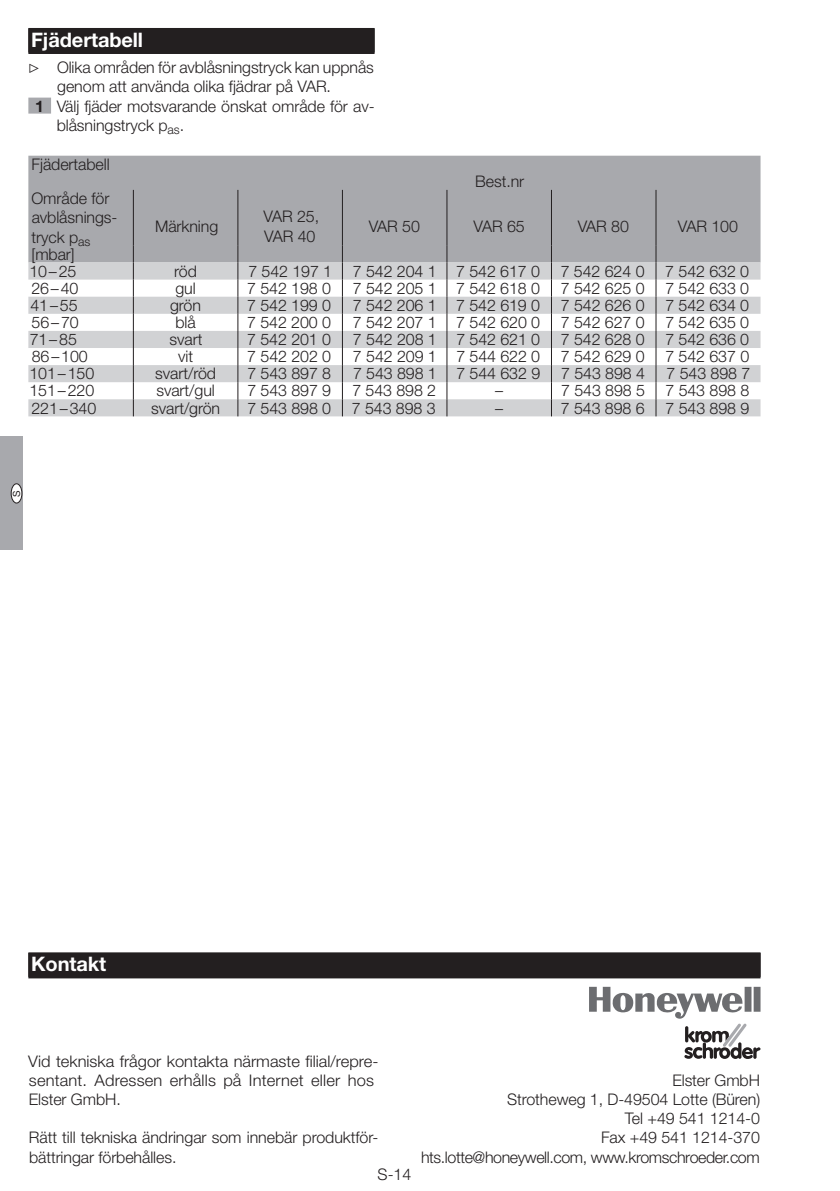
<style>
.page{position:relative;width:840px;height:1191px;background:#fff}
.page>*{position:absolute;margin:0;border:0;box-sizing:border-box;transform-origin:0 0}
.t1{font:700 20px "Helvetica Neue LT Pro";letter-spacing:-.005em;color:#fff}
.t2{font:300 16px/19.2px "Helvetica Neue LT Pro";letter-spacing:-.005em;color:#231f20}
.t3{font:700 16px "Helvetica Neue LT Pro";color:#231f20}
.t4{font:10px "Helvetica Neue LT Pro";color:#231f20}
.s1{font-family:"Lucida Sans Unicode";font-weight:400}
</style>
<div class="page">
<div style="left:0;top:437px;width:23px;height:113px;background:#a8a9ad"></div>
<div style="left:11px;top:484px;width:11px;height:19px;background:#fff;border-radius:50%"></div>
<div style="left:11px;top:483px;width:11px;height:20px;border:1px solid #231f20;border-radius:50%"></div>
<svg style="left:589px;top:986px;width:171px;height:73px"></svg>
<svg style="left:28px;top:952px;width:732px;height:26px"></svg>
<div style="left:28px;top:953px;width:732px;height:24px;background:#231f20"></div>
<div style="left:28px;top:28px;width:346px;height:26px;background:#231f20"></div>
<div style="left:28px;top:98px;width:23px;height:16px;background:#a8a9ad"></div>
<div style="left:28px;top:156px;width:732px;height:106px;background:#a8a9ad"></div>
<svg style="left:28px;top:262px;width:732px;height:154px;fill:#d1d2d4"></svg>
<hr style="left:133px;top:190px;width:1px;height:55px;background:#231f20">
<hr style="left:237px;top:190px;width:1px;height:55px;background:#231f20">
<hr style="left:342px;top:190px;width:1px;height:55px;background:#231f20">
<hr style="left:446px;top:190px;width:1px;height:55px;background:#231f20">
<hr style="left:550px;top:190px;width:1px;height:55px;background:#231f20">
<hr style="left:655px;top:190px;width:1px;height:55px;background:#231f20">
<svg style="left:133px;top:245px;width:1px;height:171px"></svg>
<svg style="left:237px;top:245px;width:1px;height:171px"></svg>
<svg style="left:342px;top:245px;width:1px;height:171px"></svg>
<svg style="left:446px;top:245px;width:1px;height:171px"></svg>
<svg style="left:550px;top:245px;width:1px;height:171px"></svg>
<svg style="left:655px;top:245px;width:1px;height:171px"></svg>
<p class="t1" style="left:31px;top:27px;width:113px">Fjädertabell</p>
<p class="t2" style="left:57px;top:58px;width:318px;text-indent:-29px"><span class="s1">▷</span> Olika områden för avblåsningstryck kan uppnås genom att använda olika fjädrar på VAR.</p>
<p class="t3" style="left:28px;top:96px;width:7px">1</p>
<p class="t2" style="left:57px;top:96px;width:319px">Välj fjäder motsvarande önskat område för av&shy;blåsningstryck p<sub>as</sub>.</p>
<p class="t2" style="left:32px;top:154px;width:79px">Fjädertabell</p>
<p class="t2" style="left:475px;top:171px;width:51px">Best.nr</p>
<p class="t2" style="left:31px;top:188px;width:87px">Område för avblåsnings&shy;tryck p<sub>as</sub></p>
<p class="t2" style="left:29px;top:245px;width:49px;line-height:17px">[mbar]<br>10–25</p>
<p class="t2" style="left:155px;top:216px;width:65px">Märkning</p>
<p class="t2" style="left:263px;top:207px;width:57px">VAR 25,<br>VAR 40</p>
<p class="t2" style="left:368px;top:216px;width:53px">VAR 50</p>
<p class="t2" style="left:473px;top:216px;width:53px">VAR 65</p>
<p class="t2" style="left:577px;top:216px;width:53px">VAR 80</p>
<p class="t2" style="left:677px;top:216px;width:62px">VAR 100</p>
<p class="t2" style="left:174px;top:261px;width:24px">röd</p>
<p class="t2" style="left:248px;top:261px;width:85px">7 542 197 1</p>
<p class="t2" style="left:352px;top:261px;width:188px">7 542 204 1 7 542 617 0</p>
<p class="t2" style="left:560px;top:261px;width:85px">7 542 624 0</p>
<p class="t2" style="left:665px;top:261px;width:85px">7 542 632 0</p>
<p class="t2" style="left:31px;top:278px;width:49px">26–40</p>
<p class="t2" style="left:175px;top:278px;width:22px">gul</p>
<p class="t2" style="left:247px;top:278px;width:85px">7 542 198 0</p>
<p class="t2" style="left:353px;top:278px;width:188px">7 542 205 1 7 542 618 0</p>
<p class="t2" style="left:560px;top:278px;width:85px">7 542 625 0</p>
<p class="t2" style="left:665px;top:278px;width:85px">7 542 633 0</p>
<p class="t2" style="left:30px;top:295px;width:49px">41–55</p>
<p class="t2" style="left:170px;top:295px;width:32px">grön</p>
<p class="t2" style="left:247px;top:295px;width:85px">7 542 199 0</p>
<p class="t2" style="left:353px;top:295px;width:188px">7 542 206 1 7 542 619 0</p>
<p class="t2" style="left:560px;top:295px;width:85px">7 542 626 0</p>
<p class="t2" style="left:665px;top:295px;width:85px">7 542 634 0</p>
<p class="t2" style="left:32px;top:312px;width:49px">56–70</p>
<p class="t2" style="left:175px;top:312px;width:22px">blå</p>
<p class="t2" style="left:247px;top:312px;width:85px">7 542 200 0</p>
<p class="t2" style="left:353px;top:312px;width:188px">7 542 207 1 7 542 620 0</p>
<p class="t2" style="left:560px;top:312px;width:85px">7 542 627 0</p>
<p class="t2" style="left:665px;top:312px;width:85px">7 542 635 0</p>
<p class="t2" style="left:30px;top:329px;width:49px">71–85</p>
<p class="t2" style="left:169px;top:329px;width:34px">svart</p>
<p class="t2" style="left:247px;top:329px;width:85px">7 542 201 0</p>
<p class="t2" style="left:353px;top:329px;width:188px">7 542 208 1 7 542 621 0</p>
<p class="t2" style="left:560px;top:329px;width:85px">7 542 628 0</p>
<p class="t2" style="left:665px;top:329px;width:85px">7 542 636 0</p>
<p class="t2" style="left:32px;top:346px;width:57px">86–100</p>
<p class="t2" style="left:178px;top:346px;width:16px">vit</p>
<p class="t2" style="left:247px;top:346px;width:85px">7 542 202 0</p>
<p class="t2" style="left:353px;top:346px;width:188px">7 542 209 1 7 544 622 0</p>
<p class="t2" style="left:560px;top:346px;width:85px">7 542 629 0</p>
<p class="t2" style="left:665px;top:346px;width:85px">7 542 637 0</p>
<p class="t2" style="left:29px;top:364px;width:66px">101–150</p>
<p class="t2" style="left:155px;top:364px;width:62px">svart/röd</p>
<p class="t2" style="left:247px;top:364px;width:85px">7 543 897 8</p>
<p class="t2" style="left:353px;top:364px;width:189px">7 543 898 1 7 544 632 9</p>
<p class="t2" style="left:561px;top:364px;width:85px">7 543 898 4</p>
<p class="t2" style="left:666px;top:364px;width:85px">7 543 898 7</p>
<p class="t2" style="left:29px;top:381px;width:66px">151–220</p>
<p class="t2" style="left:156px;top:381px;width:60px">svart/gul</p>
<p class="t2" style="left:247px;top:381px;width:85px">7 543 897 9</p>
<p class="t2" style="left:352px;top:381px;width:85px">7 543 898 2</p>
<p class="t2" style="left:495px;top:381px;width:9px">–</p>
<p class="t2" style="left:561px;top:381px;width:85px">7 543 898 5</p>
<p class="t2" style="left:665px;top:381px;width:85px">7 543 898 8</p>
<p class="t2" style="left:31px;top:398px;width:66px">221–340</p>
<p class="t2" style="left:151px;top:398px;width:70px">svart/grön</p>
<p class="t2" style="left:247px;top:398px;width:85px">7 543 898 0</p>
<p class="t2" style="left:352px;top:398px;width:85px">7 543 898 3</p>
<p class="t2" style="left:495px;top:398px;width:9px">–</p>
<p class="t2" style="left:560px;top:398px;width:85px">7 543 898 6</p>
<p class="t2" style="left:665px;top:398px;width:85px">7 543 898 9</p>
<p class="t4" style="left:11px;top:496px;width:8px;rotate:-90deg">S</p>
<p class="t1" style="left:31px;top:951px;width:76px">Kontakt</p>
<p class="t2" style="left:28px;top:1051px;width:351px">Vid tekniska frågor kontakta närmaste filial/repre&shy;sentant. Adressen erhålls på Internet eller hos<br>Elster GmbH.</p>
<p class="t2" style="left:29px;top:1127px;width:351px">Rätt till tekniska ändringar som innebär produktför&shy;bättringar förbehålles.</p>
<p class="t2" style="left:377px;top:1164px;width:35px">S-14</p>
<p class="t2" style="left:421px;top:1070px;width:340px;text-align:right">Elster GmbH<br>Strotheweg 1, D-49504 Lotte (Büren)<br>Tel +49 541 1214-0<br>Fax +49 541 1214-370<br>hts.lotte@honeywell.com, www.kromschroeder.com</p>
</div>
